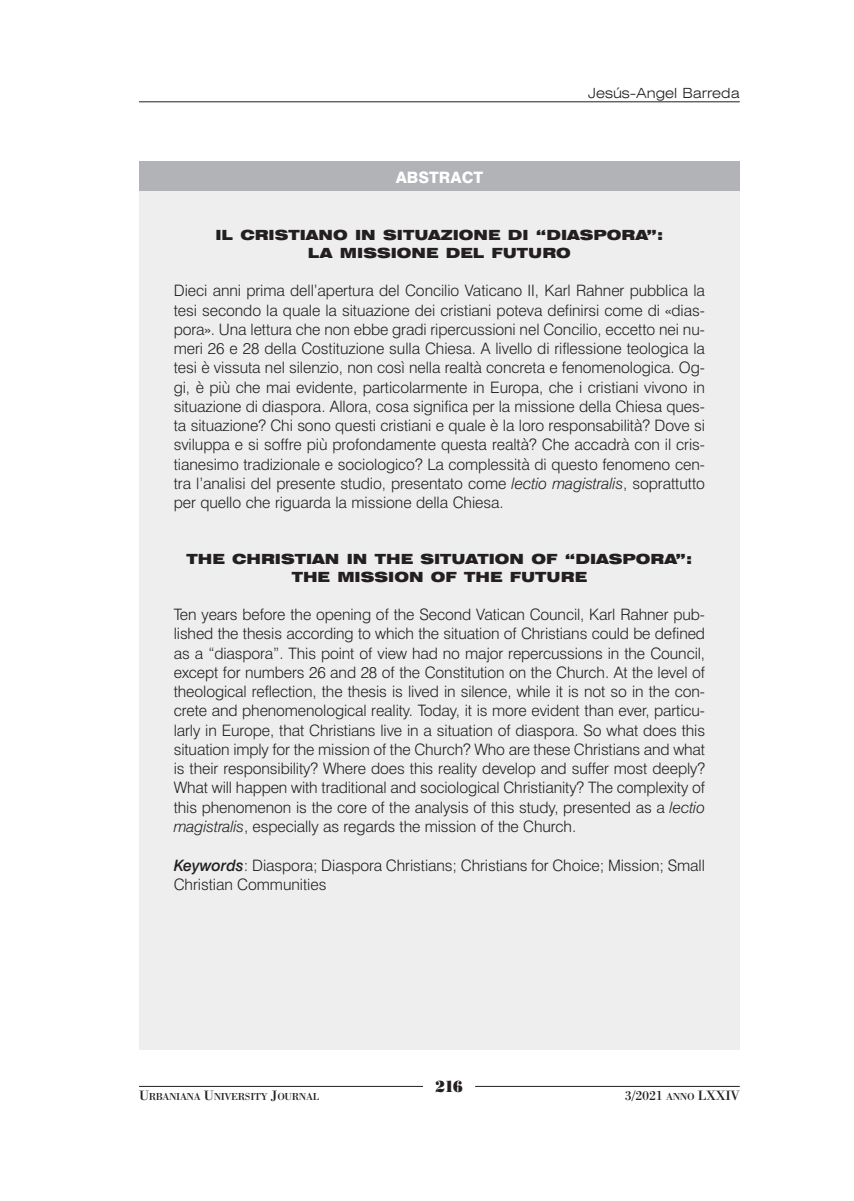
<style>
.page{position:relative;width:854px;height:1201px;background:#fff}
.page>*{position:absolute;margin:0;border:0;box-sizing:border-box;transform-origin:0 0}
.t1{font:16.1px "Bodoni Poster";color:#231f20;scale:.9 1}
.t2{font:300 15.75px/19.2px "Swiss 721 BT";letter-spacing:-.005em;color:#231f20;text-align:justify}
.t3{font:800 15.75px "Swiss 721 BT";color:#fff}
.t4{font:900 expanded 14px/17.5px "Swiss 721 BT";color:#231f20;text-align:center}
.t5{font:300 expanded 14px "Swiss 721 BT";color:#231f20}
.t6{font:14px "Bodoni BT";letter-spacing:-.025em;color:#231f20}
.t7{font:10.5px "Bodoni BT";letter-spacing:-.035em;color:#231f20}
.s1{font-style:italic}
.s2{font-weight:500;font-style:italic}
.s3{font-size:14px}
.s4{font-size:10.5px}
</style>
<div class="page">
<hr style="left:139px;top:101px;width:600px;height:1px;background:#231f20">
<hr style="left:139px;top:1086px;width:284px;height:1px;background:#231f20">
<hr style="left:475px;top:1086px;width:264px;height:1px;background:#231f20">
<div style="left:139px;top:161px;width:600px;height:888px;background:#eeeeef"></div>
<div style="left:139px;top:161px;width:600px;height:29px;background:#b2b3b7"></div>
<p class="t3" style="left:395px;top:171px;width:89px">ABSTRACT</p>
<p class="t5" style="left:587px;top:88px;width:153px">Jesús-Angel Barreda</p>
<p class="t4" style="left:215px;top:228px;width:449px">IL CRISTIANO IN SITUAZIONE DI “DIASPORA”:<br>LA MISSIONE DEL FUTURO</p>
<p class="t2" style="left:174px;top:283px;width:532px">Dieci anni prima dell’apertura del Concilio Vaticano II, Karl Rahner pubblica la tesi secondo la quale la situazione dei cristiani poteva definirsi come di «dias&shy;pora». Una lettura che non ebbe gradi ripercussioni nel Concilio, eccetto nei nu&shy;meri 26 e 28 della Costituzione sulla Chiesa. A livello di riflessione teologica la tesi è vissuta nel silenzio, non così nella realtà concreta e fenomenologica. Og&shy;gi, è più che mai evidente, particolarmente in Europa, che i cristiani vivono in situazione di diaspora. Allora, cosa significa per la missione della Chiesa ques&shy;ta situazione? Chi sono questi cristiani e quale è la loro responsabilità? Dove si sviluppa e si soffre più profondamente questa realtà? Che accadrà con il cris&shy;tianesimo tradizionale e sociologico? La complessità di questo fenomeno cen&shy;tra l’analisi del presente studio, presentato come <span class="s1">lectio magistralis</span>, soprattutto per quello che riguarda la missione della Chiesa.</p>
<p class="t4" style="left:186px;top:551px;width:507px">THE CHRISTIAN IN THE SITUATION OF “DIASPORA”:<br>THE MISSION OF THE FUTURE</p>
<p class="t2" style="left:174px;top:606px;width:532px">Ten years before the opening of the Second Vatican Council, Karl Rahner pub&shy;lished the thesis according to which the situation of Christians could be defined as a “diaspora”. This point of view had no major repercussions in the Council, except for numbers 26 and 28 of the Constitution on the Church. At the level of theological reflection, the thesis is lived in silence, while it is not so in the con&shy;crete and phenomenological reality. Today, it is more evident than ever, particu&shy;larly in Europe, that Christians live in a situation of diaspora. So what does this situation imply for the mission of the Church? Who are these Christians and what is their responsibility? Where does this reality develop and suffer most deeply?<br>What will happen with traditional and sociological Christianity? The complexity of this phenomenon is the core of the analysis of this study, presented as a <span class="s1">lectio magistralis</span>, especially as regards the mission of the Church.</p>
<p class="t2" style="left:174px;top:857px;width:532px"><span class="s2">Keywords</span>: Diaspora; Diaspora Christians; Christians for Choice; Mission; Small<br>Christian Communities</p>
<p class="t1" style="left:435px;top:1080px;width:32px">216</p>
<p class="t7" style="left:139px;top:1093px;width:181px"><span class="s3">U</span>RBANIANA <span class="s3">U</span>NIVERSITY <span class="s3">J</span>OURNAL</p>
<p class="t6" style="left:624px;top:1090px;width:116px">3/2021 <span class="s4">ANNO</span> LXXIV</p>
</div>
